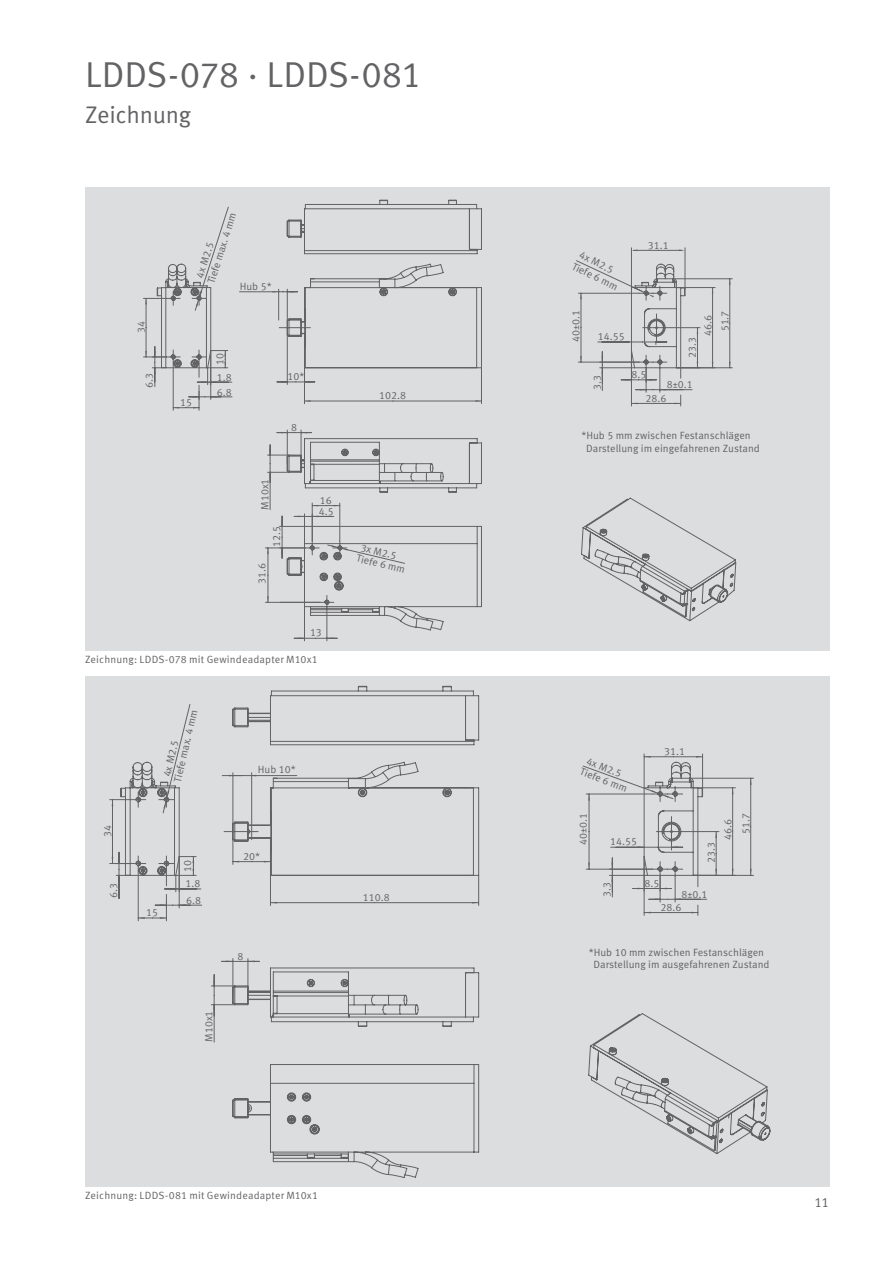
<style>
.page{position:relative;width:893px;height:1263px;background:#fff}
.page>*{position:absolute;margin:0;border:0;box-sizing:border-box;transform-origin:0 0}
.t1{font:36px "Schaeffler Meta";letter-spacing:-.01em;color:#636366}
.t2{font:24px "Schaeffler Meta";letter-spacing:-.015em;color:#636366}
.t3{font:13.5px "Schaeffler Meta";color:#636366}
.t4{font:10.5px/12.6px "Schaeffler Meta";color:#636366}
</style>
<div class="page">
<div style="left:85px;top:187px;width:744px;height:464px;background:#dcdddf"></div>
<hr style="left:670px;top:327px;width:30px;height:1px;background:#636366">
<hr style="left:676px;top:287px;width:39px;height:1px;background:#636366">
<hr style="left:712px;top:328px;width:1px;height:40px;background:#636366">
<hr style="left:712px;top:288px;width:1px;height:40px;background:#636366">
<svg style="left:686px;top:328px;width:14px;height:63px"></svg>
<hr style="left:146px;top:298px;width:1px;height:30px;background:#636366">
<svg style="left:143px;top:298px;width:13px;height:6px"></svg>
<svg style="left:143px;top:328px;width:13px;height:59px"></svg>
<hr style="left:304px;top:607px;width:1px;height:34px;background:#636366">
<hr style="left:327px;top:609px;width:1px;height:32px;background:#636366">
<svg style="left:294px;top:637px;width:43px;height:2px"></svg>
<hr style="left:673px;top:278px;width:59px;height:1px;background:#636366">
<hr style="left:676px;top:367px;width:56px;height:1px;background:#636366">
<hr style="left:729px;top:279px;width:1px;height:44px;background:#636366">
<hr style="left:729px;top:323px;width:1px;height:45px;background:#636366">
<svg style="left:156px;top:199px;width:530px;height:432px"></svg>
<svg style="left:581px;top:497px;width:156px;height:124px"></svg>
<div style="left:85px;top:676px;width:744px;height:510px;background:#dcdddf"></div>
<hr style="left:112px;top:831px;width:1px;height:32px;background:#636366">
<hr style="left:112px;top:800px;width:1px;height:31px;background:#636366">
<svg style="left:110px;top:799px;width:10px;height:7px"></svg>
<svg style="left:110px;top:852px;width:10px;height:46px"></svg>
<svg style="left:120px;top:685px;width:651px;height:493px"></svg>
<h1 class="t1" style="left:85px;top:53px;width:338px">LDDS-078 · LDDS-081</h1>
<h2 class="t2" style="left:85px;top:100px;width:108px">Zeichnung</h2>
<p class="t4" style="left:135px;top:333px;width:13px;rotate:-90deg">34</p>
<p class="t4" style="left:143px;top:388px;width:16px;rotate:-90deg">6.3</p>
<p class="t4" style="left:193px;top:277px;width:76px;rotate:-72deg">4x M2.5<br>Tiefe max. 4 mm</p>
<p class="t4" style="left:240px;top:280px;width:33px">Hub 5*</p>
<p class="t4" style="left:180px;top:396px;width:13px">15</p>
<p class="t4" style="left:214px;top:365px;width:13px;rotate:-90deg">10</p>
<p class="t4" style="left:217px;top:371px;width:16px">1.8</p>
<p class="t4" style="left:217px;top:386px;width:16px">6.8</p>
<p class="t4" style="left:287px;top:371px;width:18px">10*</p>
<p class="t4" style="left:291px;top:421px;width:7px">8</p>
<p class="t4" style="left:259px;top:510px;width:33px;rotate:-90deg">M10x1</p>
<p class="t4" style="left:270px;top:547px;width:22px;rotate:-90deg">12.5</p>
<p class="t4" style="left:256px;top:584px;width:22px;rotate:-90deg">31.6</p>
<p class="t4" style="left:320px;top:494px;width:13px">16</p>
<p class="t4" style="left:319px;top:505px;width:16px">4.5</p>
<p class="t4" style="left:310px;top:626px;width:13px">13</p>
<p class="t4" style="left:85px;top:653px;width:234px">Zeichnung: LDDS-078 mit Gewindeadapter M10x1</p>
<p class="t4" style="left:101px;top:837px;width:13px;rotate:-90deg">34</p>
<p class="t4" style="left:107px;top:898px;width:16px;rotate:-90deg">6.3</p>
<p class="t4" style="left:160px;top:778px;width:76px;line-height:11.7px;rotate:-77deg">4x M2.5<br>Tiefe max. 4 mm</p>
<p class="t4" style="left:258px;top:763px;width:39px">Hub 10*</p>
<p class="t4" style="left:146px;top:906px;width:13px">15</p>
<p class="t4" style="left:181px;top:872px;width:13px;rotate:-90deg">10</p>
<p class="t4" style="left:185px;top:877px;width:16px">1.8</p>
<p class="t4" style="left:186px;top:894px;width:16px">6.8</p>
<p class="t4" style="left:203px;top:1042px;width:33px;rotate:-90deg">M10x1</p>
<p class="t4" style="left:243px;top:850px;width:18px">20*</p>
<p class="t4" style="left:237px;top:950px;width:7px">8</p>
<p class="t4" style="left:379px;top:389px;width:28px">102.8</p>
<p class="t4" style="left:361px;top:541px;width:51px;line-height:11.6px;rotate:14deg">3x M2.5<br>Tiefe 6 mm</p>
<p class="t4" style="left:363px;top:891px;width:28px">110.8</p>
<p class="t4" style="left:85px;top:1189px;width:234px">Zeichnung: LDDS-081 mit Gewindeadapter M10x1</p>
<p class="t4" style="left:581px;top:247px;width:51px;line-height:13.4px;rotate:26deg">4x M2.5<br>Tiefe 6 mm</p>
<p class="t4" style="left:648px;top:239px;width:22px">31.1</p>
<p class="t4" style="left:570px;top:342px;width:33px;rotate:-90deg">40±0.1</p>
<p class="t4" style="left:598px;top:331px;width:28px">14.55</p>
<p class="t4" style="left:591px;top:390px;width:16px;rotate:-90deg">3.3</p>
<p class="t4" style="left:699px;top:336px;width:27px;line-height:17px;text-align:center;rotate:-90deg">46.6<br>51.7</p>
<p class="t4" style="left:631px;top:369px;width:16px">8.5</p>
<p class="t4" style="left:686px;top:358px;width:22px;rotate:-90deg">23.3</p>
<p class="t4" style="left:667px;top:378px;width:27px">8±0.1</p>
<p class="t4" style="left:645px;top:392px;width:22px">28.6</p>
<p class="t4" style="left:586px;top:430px;width:175px;text-indent:-5px">*Hub 5 mm zwischen Festanschlägen<br>Darstellung im eingefahrenen Zustand</p>
<p class="t4" style="left:664px;top:745px;width:22px">31.1</p>
<p class="t4" style="left:587px;top:754px;width:51px;line-height:11.6px;rotate:21deg">4x M2.5<br>Tiefe 6 mm</p>
<p class="t4" style="left:577px;top:845px;width:33px;rotate:-90deg">40±0.1</p>
<p class="t4" style="left:610px;top:835px;width:28px">14.55</p>
<p class="t4" style="left:705px;top:863px;width:22px;rotate:-90deg">23.3</p>
<p class="t4" style="left:719px;top:840px;width:28px;line-height:18px;text-align:center;rotate:-90deg">46.6<br>51.7</p>
<p class="t4" style="left:601px;top:897px;width:16px;rotate:-90deg">3.3</p>
<p class="t4" style="left:645px;top:877px;width:16px">8.5</p>
<p class="t4" style="left:681px;top:888px;width:27px">8±0.1</p>
<p class="t4" style="left:660px;top:901px;width:22px">28.6</p>
<p class="t4" style="left:589px;top:946px;width:182px;text-align:center">*Hub 10 mm zwischen Festanschlägen<br>Darstellung im ausgefahrenen Zustand</p>
<p class="t3" style="left:814px;top:1194px;width:16px">11</p>
</div>
